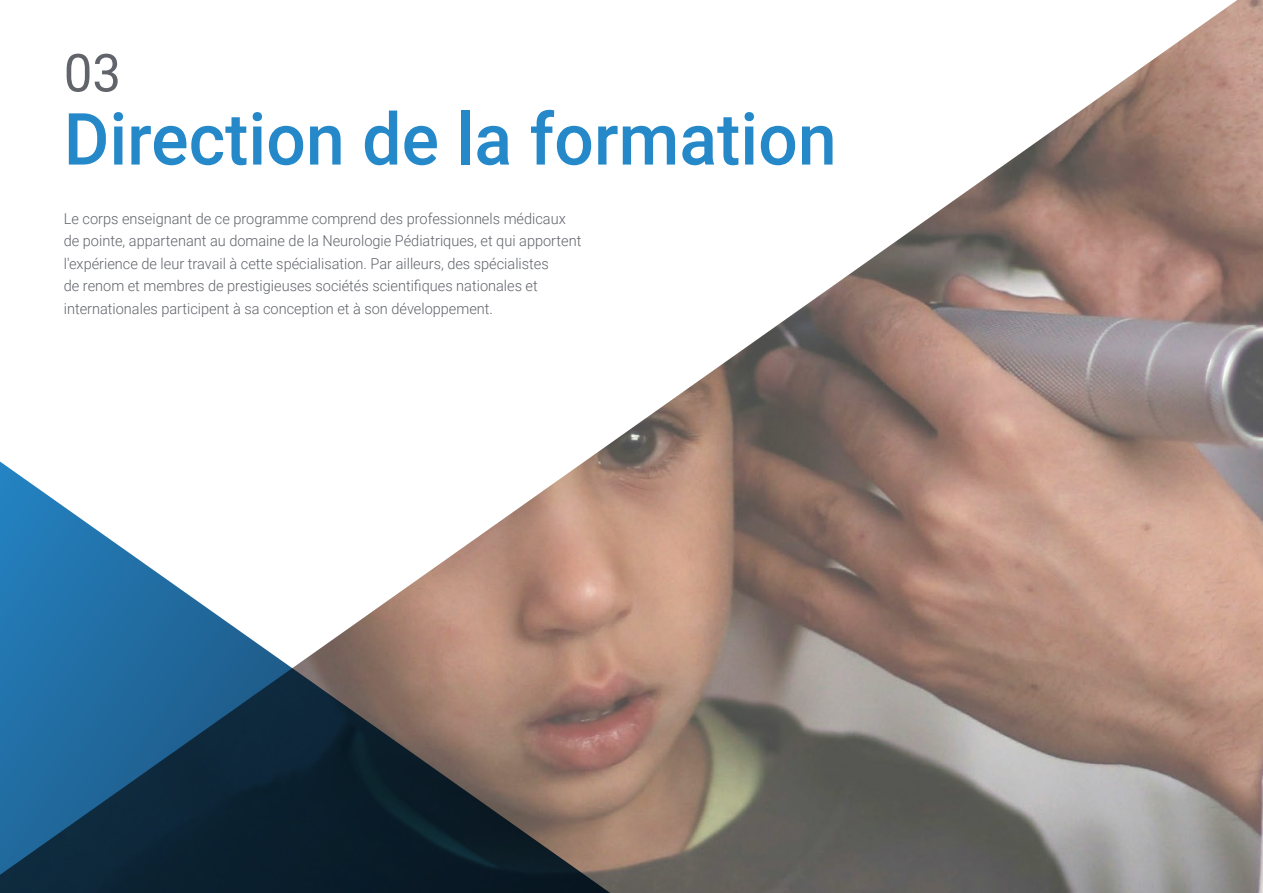
<style>
.page{position:relative;width:1263px;height:893px;background:#fff}
.page>*{position:absolute;margin:0;border:0;box-sizing:border-box;transform-origin:0 0}
.t1{font:500 72px "Roboto";color:#2488c9}
.t2{font:52.5px "Roboto";color:#61646a}
.t3{font:300 15px/22.5px "Roboto";color:#61646a}
</style>
<div class="page">
<img style="left:606px;top:0;width:657px;height:893px">
<svg style="left:0;top:446px;width:640px;height:447px"></svg>
<h2 class="t2" style="left:64px;top:36px;width:59px">03</h2>
<h1 class="t1" style="left:64px;top:89px;width:774px">Direction de la formation</h1>
<p class="t3" style="left:64px;top:207px;width:519px">Le corps enseignant de ce programme comprend des professionnels médicaux de pointe, appartenant au domaine de la Neurologie Pédiatriques, et qui apportent l'expérience de leur travail à cette spécialisation. Par ailleurs, des spécialistes<br>de renom et membres de prestigieuses sociétés scientifiques nationales et internationales participent à sa conception et à son développement.</p>
</div>
